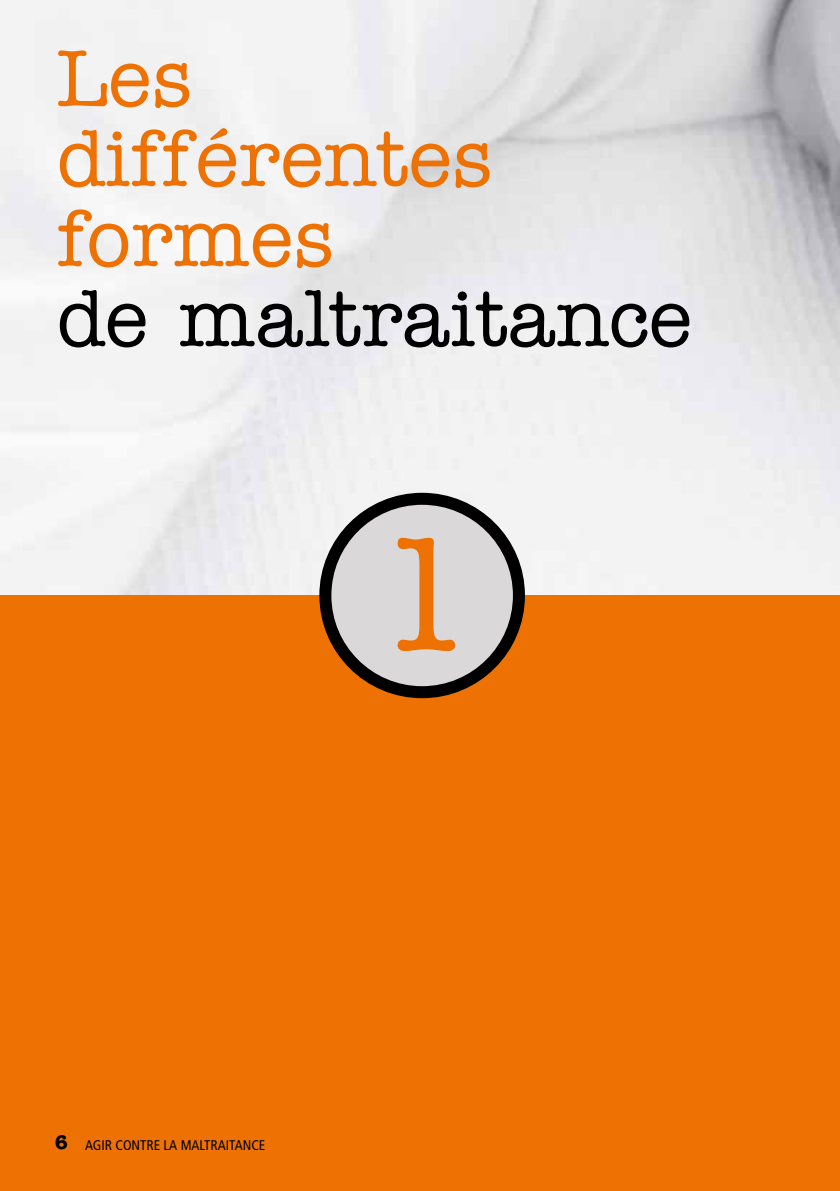
<style>
.page{position:relative;width:840px;height:1191px;background:#fff}
.page>*{position:absolute;margin:0;border:0;box-sizing:border-box;transform-origin:0 0}
.t1{font:500 162.4px "American Typewriter";color:#ee7203}
.t2{font:500 80px/80px "American Typewriter";color:#ee7203}
.t3{font:500 80px "American Typewriter";color:#000}
.t4{font:condensed 14px "Frutiger";color:#000}
.s1{font-family:"American Typewriter";font-weight:700;font-stretch:normal;font-size:20px}
</style>
<div class="page">
<img style="left:0;top:0;width:839px;height:595px">
<div style="left:0;top:595px;width:839px;height:596px;background:#ee7203"></div>
<div style="left:325px;top:499px;width:193px;height:193px;background:#dad8d8;border-radius:50%"></div>
<div style="left:319px;top:493px;width:205px;height:205px;border:12px solid #000;border-radius:50%"></div>
<h2 class="t2" style="left:57px;top:40px;width:438px">Les différentes formes</h2>
<h2 class="t3" style="left:57px;top:274px;width:636px">de maltraitance</h2>
<h1 class="t1" style="left:372px;top:504px;width:109px">1</h1>
<p class="t4" style="left:55px;top:1137px;width:212px"><span class="s1">6</span> AGIR CONTRE LA MALTRAITANCE</p>
</div>
